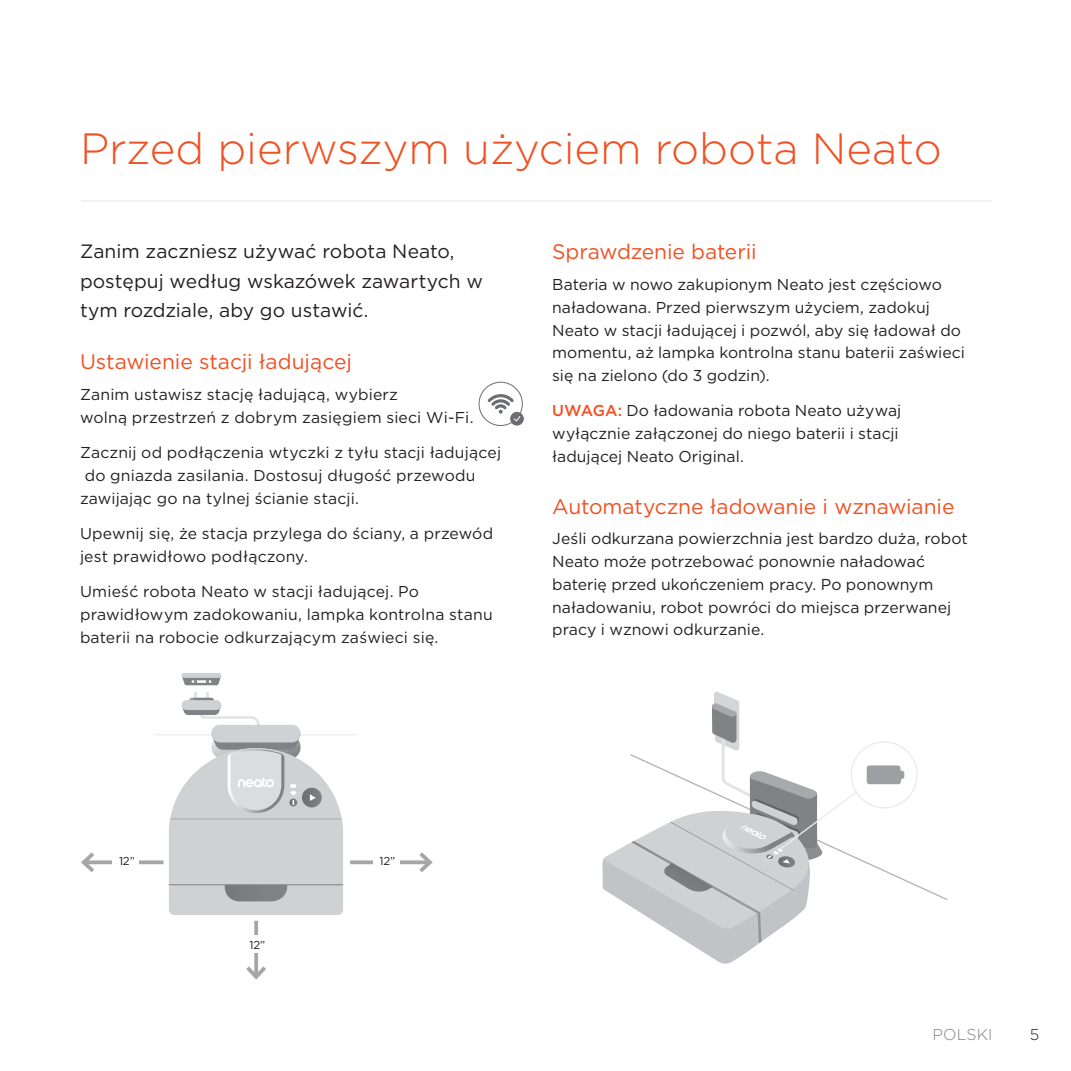
<style>
.page{position:relative;width:1071px;height:1071px;background:#fff}
.page>*{position:absolute;margin:0;border:0;box-sizing:border-box;transform-origin:0 0}
.t1{font:300 43.75px "Gotham";color:#f05022}
.t2{font:21px "Gotham";letter-spacing:-.005em;color:#f05022}
.t3{font:19.25px/29.8px "Gotham";color:#231f20}
.t4{font:15.75px/22.8px "Gotham";letter-spacing:.005em;color:#231f20}
.t5{font:300 15.75px "Gotham";letter-spacing:.01em;color:#808285}
.t6{font:300 15.75px "Gotham";color:#231f20}
.t7{font:11.55px "Gotham";color:#231f20}
.s1{font-weight:500;color:#f05022}
</style>
<div class="page">
<svg style="left:858px;top:754px;width:90px;height:146px"></svg>
<svg style="left:867px;top:765px;width:37px;height:19px"></svg>
<div style="left:851px;top:741px;width:67px;height:67px;border:1px solid #eaebec;border-radius:50%"></div>
<svg style="left:603px;top:691px;width:255px;height:273px"></svg>
<div style="left:182px;top:673px;width:39px;height:5px;background:#d0d1d3;border-radius:2px"></div>
<hr style="left:154px;top:734px;width:204px;height:1px;background:#eaebec">
<svg style="left:182px;top:677px;width:39px;height:8px"></svg>
<svg style="left:168px;top:693px;width:176px;height:222px"></svg>
<svg style="left:350px;top:860px;width:65px;height:4px"></svg>
<svg style="left:415px;top:852px;width:18px;height:20px"></svg>
<svg style="left:98px;top:860px;width:66px;height:4px"></svg>
<svg style="left:81px;top:852px;width:17px;height:20px"></svg>
<svg style="left:254px;top:921px;width:4px;height:41px"></svg>
<svg style="left:246px;top:962px;width:20px;height:18px"></svg>
<div style="left:112px;top:853px;width:27px;height:15px;background:#fff"></div>
<div style="left:243px;top:935px;width:26px;height:18px;background:#fff"></div>
<div style="left:373px;top:853px;width:26px;height:15px;background:#fff"></div>
<div style="left:479px;top:382px;width:44px;height:44px;border:1px solid #6c6d70;border-radius:50%"></div>
<div style="left:510px;top:412px;width:14px;height:14px;background:#6c6d70;border-radius:50%"></div>
<svg style="left:488px;top:394px;width:33px;height:28px"></svg>
<hr style="left:81px;top:201px;width:911px;height:1px;background:#e6e7e9">
<h1 class="t1" style="left:80px;top:120px;width:863px">Przed pierwszym użyciem robota Neato</h1>
<p class="t3" style="left:80px;top:236px;width:404px">Zanim zaczniesz używać robota Neato, postępuj według wskazówek zawartych w tym rozdziale, aby go ustawić.</p>
<h2 class="t2" style="left:80px;top:349px;width:273px">Ustawienie stacji ładującej</h2>
<p class="t4" style="left:80px;top:383px;width:395px">Zanim ustawisz stację ładującą, wybierz<br>wolną przestrzeń z dobrym zasięgiem sieci Wi-Fi.</p>
<p class="t4" style="left:80px;top:441px;width:423px">Zacznij od podłączenia wtyczki z tyłu stacji ładującej</p>
<p class="t4" style="left:85px;top:464px;width:392px">do gniazda zasilania. Dostosuj długość przewodu</p>
<p class="t4" style="left:80px;top:486px;width:281px">zawijając go na tylnej ścianie stacji.</p>
<p class="t4" style="left:80px;top:522px;width:415px">Upewnij się, że stacja przylega do ściany, a przewód jest prawidłowo podłączony.</p>
<p class="t4" style="left:80px;top:580px;width:414px">Umieść robota Neato w stacji ładującej. Po prawidłowym zadokowaniu, lampka kontrolna stanu baterii na robocie odkurzającym zaświeci się.</p>
<h2 class="t2" style="left:552px;top:239px;width:206px">Sprawdzenie baterii</h2>
<p class="t4" style="left:552px;top:273px;width:414px">Bateria w nowo zakupionym Neato jest częściowo naładowana. Przed pierwszym użyciem, zadokuj Neato w stacji ładującej i pozwól, aby się ładował do momentu, aż lampka kontrolna stanu baterii zaświeci się na zielono (do 3 godzin).</p>
<p class="t4" style="left:552px;top:399px;width:351px"><span class="s1">UWAGA:</span> Do ładowania robota Neato używaj wyłącznie załączonej do niego baterii i stacji ładującej Neato Original.</p>
<h2 class="t2" style="left:552px;top:493px;width:404px">Automatyczne ładowanie i wznawianie</h2>
<p class="t4" style="left:552px;top:527px;width:417px">Jeśli odkurzana powierzchnia jest bardzo duża, robot Neato może potrzebować ponownie naładować baterię przed ukończeniem pracy. Po ponownym naładowaniu, robot powróci do miejsca przerwanej pracy i wznowi odkurzanie.</p>
<p class="t7" style="left:119px;top:854px;width:17px">12”</p>
<p class="t7" style="left:250px;top:937px;width:17px">12”</p>
<p class="t7" style="left:380px;top:854px;width:17px">12”</p>
<p class="t5" style="left:932px;top:1024px;width:62px">POLSKI</p>
<p class="t6" style="left:1030px;top:1024px;width:11px">5</p>
</div>
